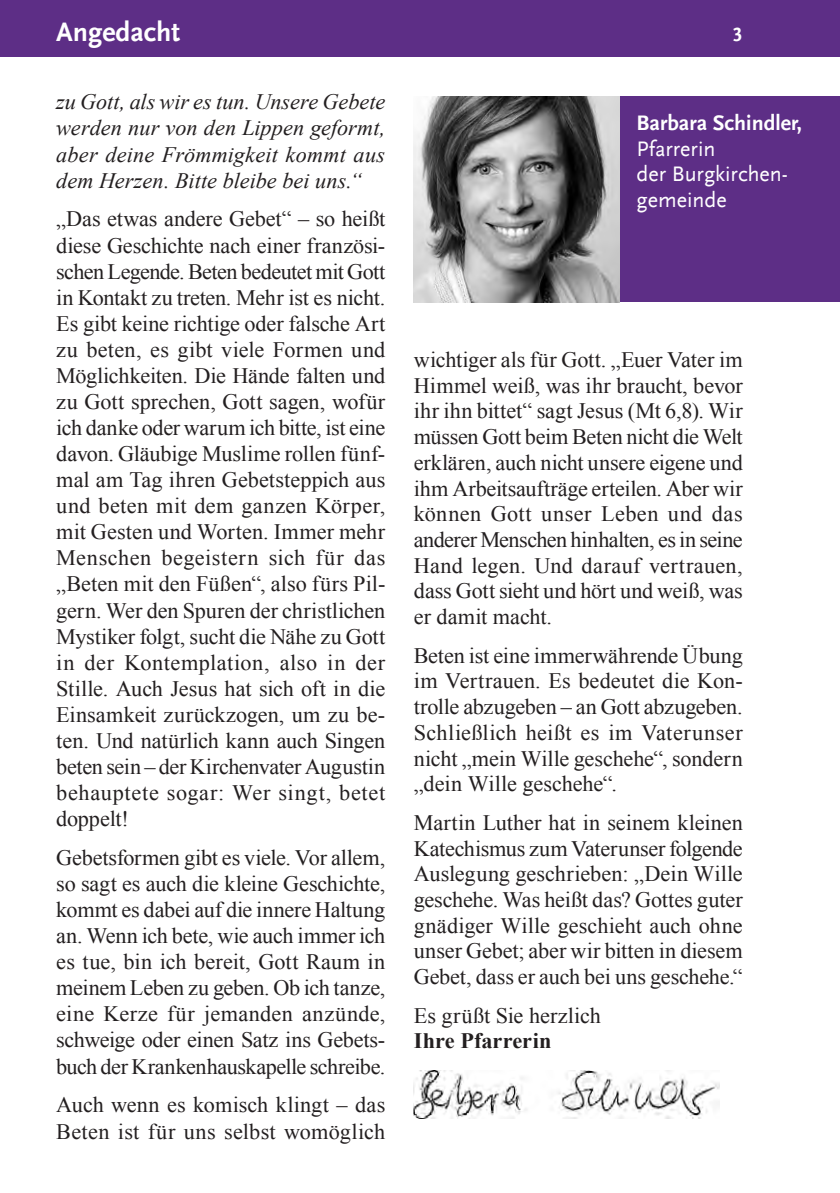
<style>
.page{position:relative;width:840px;height:1193px;background:#fff}
.page>*{position:absolute;margin:0;border:0;box-sizing:border-box;transform-origin:0 0}
.t1{font:700 28px "Scala Sans LF";color:#fff}
.t2{font:22px/26px "Times New Roman";letter-spacing:-.005em;color:#231f20;text-align:justify}
.t3{font:italic 22px/26px "Times New Roman";letter-spacing:.005em;color:#231f20;text-align:justify}
.t4{font:22px/25.6px "Scala Sans LF";color:#fff}
.t5{font:700 22px "Scala Sans LF";color:#fff}
.t6{font:700 22px "Times New Roman";letter-spacing:.005em;color:#231f20}
.t7{font:700 20px "Scala Sans LF";color:#fff}
</style>
<div class="page">
<div style="left:0;top:0;width:839px;height:57px;background:#5d2e86"></div>
<div style="left:413px;top:96px;width:426px;height:206px;background:#5d2e86"></div>
<img style="left:413px;top:96px;width:206px;height:206px">
<img style="left:413px;top:1070px;width:306px;height:47px">
<p class="t1" style="left:56px;top:17px;width:125px">Angedacht</p>
<p class="t7" style="left:732px;top:24px;width:11px">3</p>
<p class="t3" style="left:56px;top:88px;width:330px">zu Gott, als wir es tun. Unsere Gebete werden nur von den Lippen geformt, aber deine Frömmigkeit kommt aus dem Herzen. Bitte bleibe bei uns.“</p>
<p class="t2" style="left:56px;top:206px;width:330px">„Das etwas andere Gebet“ – so heißt diese Geschichte nach einer französi&shy;schen Legende. Beten bedeutet mit Gott in Kontakt zu treten. Mehr ist es nicht.<br>Es gibt keine richtige oder falsche Art zu beten, es gibt viele Formen und Möglichkeiten. Die Hände falten und zu Gott sprechen, Gott sagen, wofür ich danke oder warum ich bitte, ist eine davon. Gläubige Muslime rollen fünf&shy;mal am Tag ihren Gebetsteppich aus und beten mit dem ganzen Körper, mit Gesten und Worten. Immer mehr Menschen begeistern sich für das „Beten mit den Füßen“, also fürs Pil&shy;gern. Wer den Spuren der christlichen Mystiker folgt, sucht die Nähe zu Gott in der Kontemplation, also in der Stille. Auch Jesus hat sich oft in die Einsamkeit zurückzogen, um zu be&shy;ten. Und natürlich kann auch Singen beten sein – der Kirchenvater Augustin behauptete sogar: Wer singt, betet doppelt!</p>
<p class="t2" style="left:56px;top:844px;width:330px">Gebetsformen gibt es viele. Vor allem, so sagt es auch die kleine Geschichte, kommt es dabei auf die innere Haltung an. Wenn ich bete, wie auch immer ich es tue, bin ich bereit, Gott Raum in meinem Leben zu geben. Ob ich tanze, eine Kerze für jemanden anzünde, schweige oder einen Satz ins Gebets&shy;buch der Krankenhauskapelle schreibe.</p>
<p class="t2" style="left:56px;top:1091px;width:330px">Auch wenn es komisch klingt – das<br>Beten ist für uns selbst womöglich</p>
<p class="t5" style="left:636px;top:111px;width:167px">Barbara Schindler,</p>
<p class="t4" style="left:636px;top:136px;width:153px">Pfarrerin<br>der Burgkirchen&shy;gemeinde</p>
<p class="t2" style="left:413px;top:346px;width:330px">wichtiger als für Gott. „Euer Vater im Himmel weiß, was ihr braucht, bevor ihr ihn bittet“ sagt Jesus (Mt 6,8). Wir müssen Gott beim Beten nicht die Welt erklären, auch nicht unsere eigene und ihm Arbeitsaufträge erteilen. Aber wir können Gott unser Leben und das anderer Menschen hinhalten, es in seine Hand legen. Und darauf vertrauen, dass Gott sieht und hört und weiß, was er damit macht.</p>
<p class="t2" style="left:413px;top:642px;width:330px">Beten ist eine immerwährende Übung im Vertrauen. Es bedeutet die Kon&shy;trolle abzugeben – an Gott abzugeben.<br>Schließlich heißt es im Vaterunser nicht „mein Wille geschehe“, sondern „dein Wille geschehe“.</p>
<p class="t2" style="left:413px;top:809px;width:330px">Martin Luther hat in seinem kleinen Katechismus zum Vaterunser folgende Auslegung geschrieben: „Dein Wille geschehe. Was heißt das? Gottes guter gnädiger Wille geschieht auch ohne unser Gebet; aber wir bitten in diesem Gebet, dass er auch bei uns geschehe.“</p>
<p class="t2" style="left:413px;top:1001px;width:189px">Es grüßt Sie herzlich</p>
<p class="t6" style="left:413px;top:1025px;width:139px">Ihre Pfarrerin</p>
</div>
